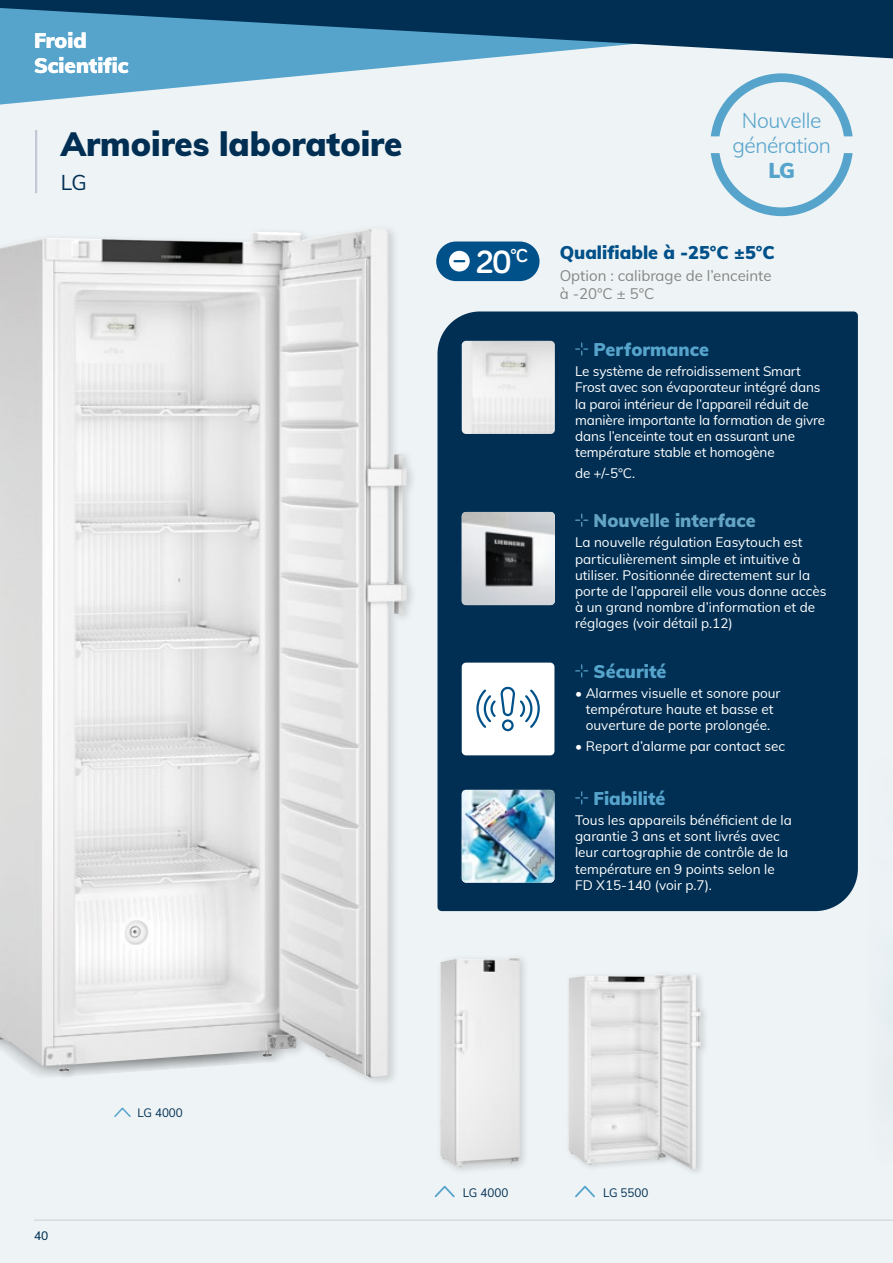
<style>
.page{position:relative;width:893px;height:1263px;background:#eef3f5}
.page>*{position:absolute;margin:0;border:0;box-sizing:border-box;transform-origin:0 0}
.t1{font:900 33px "Muli";color:#002f53}
.t2{font:700 33px "Bariol";color:#fff}
.t3{font:300 21px/25.2px "Muli";letter-spacing:-.02em;color:#56a4cc;text-align:center}
.t4{font:21px "Muli";color:#002f53}
.t5{font:900 21px "Muli";color:#56a4cc}
.t6{font:900 20.7px/24.9px "Muli";color:#fff}
.t7{font:900 18px "Muli";color:#56a4cc}
.t8{font:900 18px "Muli";color:#005089}
.t9{font:900 18px "Muli";color:#63a4c4}
.t10{font:15px/18px "Muli";color:#868786}
.t11{font:13.5px/16.2px "Muli";color:#fff}
.t12{font:12px "Muli";color:#002f53}
.t13{font:500 12px "Muli";color:#002f53}
</style>
<div class="page">
<hr style="left:34px;top:1220px;width:859px;height:1px;background:#cfd0d0">
<svg style="left:0;top:0;width:893px;height:105px"></svg>
<hr style="left:35px;top:130px;width:2px;height:63px;background:#c4c7d5">
<div style="left:0;top:224px;width:417px;height:862px;background:#000;opacity:.15"></div>
<img style="left:0;top:229px;width:376px;height:843px">
<svg style="left:114px;top:1107px;width:17px;height:10px"></svg>
<div style="left:437px;top:311px;width:421px;height:600px;background:#002f53"></div>
<svg style="left:576px;top:514px;width:12px;height:12px"></svg>
<img style="left:462px;top:512px;width:93px;height:93px">
<svg style="left:576px;top:792px;width:12px;height:12px"></svg>
<img style="left:462px;top:790px;width:92px;height:92px">
<svg style="left:576px;top:343px;width:12px;height:12px"></svg>
<img style="left:462px;top:341px;width:93px;height:93px">
<svg style="left:576px;top:665px;width:12px;height:12px"></svg>
<div style="left:462px;top:663px;width:92px;height:92px;background:#fff;border-radius:4px"></div>
<svg style="left:476px;top:686px;width:64px;height:46px"></svg>
<svg style="left:434px;top:1185px;width:21px;height:13px"></svg>
<div style="left:435px;top:953px;width:95px;height:223px;background:#000;opacity:.15"></div>
<img style="left:440px;top:957px;width:79px;height:210px">
<svg style="left:575px;top:1185px;width:20px;height:13px"></svg>
<div style="left:565px;top:970px;width:144px;height:207px;background:#000;opacity:.15"></div>
<img style="left:568px;top:974px;width:95px;height:191px">
<div style="left:436px;top:241px;width:104px;height:40px;background:#005089;border-radius:20px"></div>
<svg style="left:448px;top:250px;width:23px;height:23px"></svg>
<div style="left:447px;top:249px;width:25px;height:25px;border:2px solid #005089;border-radius:50%"></div>
<svg style="left:454px;top:260px;width:10px;height:2px"></svg>
<svg style="left:711px;top:73px;width:142px;height:63px"></svg>
<svg style="left:711px;top:153px;width:142px;height:63px"></svg>
<h3 class="t6" style="left:34px;top:27px;width:96px">Froid<br>Scientific</h3>
<h1 class="t1" style="left:61px;top:120px;width:343px">Armoires laboratoire</h1>
<h2 class="t4" style="left:61px;top:167px;width:28px">LG</h2>
<h1 class="t2" style="left:476px;top:239px;width:53px">20<sup>°C</sup></h1>
<h2 class="t3" style="left:732px;top:106px;width:100px">Nouvelle génération</h2>
<h2 class="t5" style="left:768px;top:155px;width:28px">LG</h2>
<h3 class="t8" style="left:560px;top:239px;width:217px">Qualifiable à -25°C ±5°C</h3>
<p class="t10" style="left:560px;top:266px;width:213px">Option : calibrage de l’enceinte à -20°C ± 5°C</p>
<h3 class="t7" style="left:594px;top:336px;width:117px">Performance</h3>
<p class="t11" style="left:575px;top:363px;width:251px">Le système de refroidissement Smart Frost avec son évaporateur intégré dans la paroi intérieur de l’appareil réduit de manière importante la formation de givre dans l’enceinte tout en assurant une température stable et homogène</p>
<p class="t11" style="left:575px;top:464px;width:62px">de +/-5°C.</p>
<h3 class="t9" style="left:594px;top:507px;width:164px">Nouvelle interface</h3>
<p class="t11" style="left:575px;top:534px;width:253px">La nouvelle régulation Easytouch est particulièrement simple et intuitive à utiliser. Positionnée directement sur la porte de l’appareil elle vous donne accès à un grand nombre d’information et de réglages (voir détail p.12)</p>
<h3 class="t7" style="left:594px;top:658px;width:74px">Sécurité</h3>
<p class="t11" style="left:575px;top:684px;width:207px;text-align:center">• Alarmes visuelle et sonore pour température haute et basse et ouverture de porte prolongée.</p>
<p class="t11" style="left:575px;top:737px;width:212px">• Report d’alarme par contact sec</p>
<h3 class="t7" style="left:594px;top:785px;width:73px">Fiabilité</h3>
<p class="t11" style="left:575px;top:811px;width:218px">Tous les appareils bénéficient de la garantie 3 ans et sont livrés avec leur cartographie de contrôle de la température en 9 points selon le<br>FD X15-140 (voir p.7).</p>
<p class="t13" style="left:34px;top:1227px;width:16px">40</p>
<p class="t12" style="left:138px;top:1104px;width:47px">LG 4000</p>
<p class="t12" style="left:463px;top:1184px;width:47px">LG 4000</p>
<p class="t12" style="left:603px;top:1184px;width:47px">LG 5500</p>
</div>
